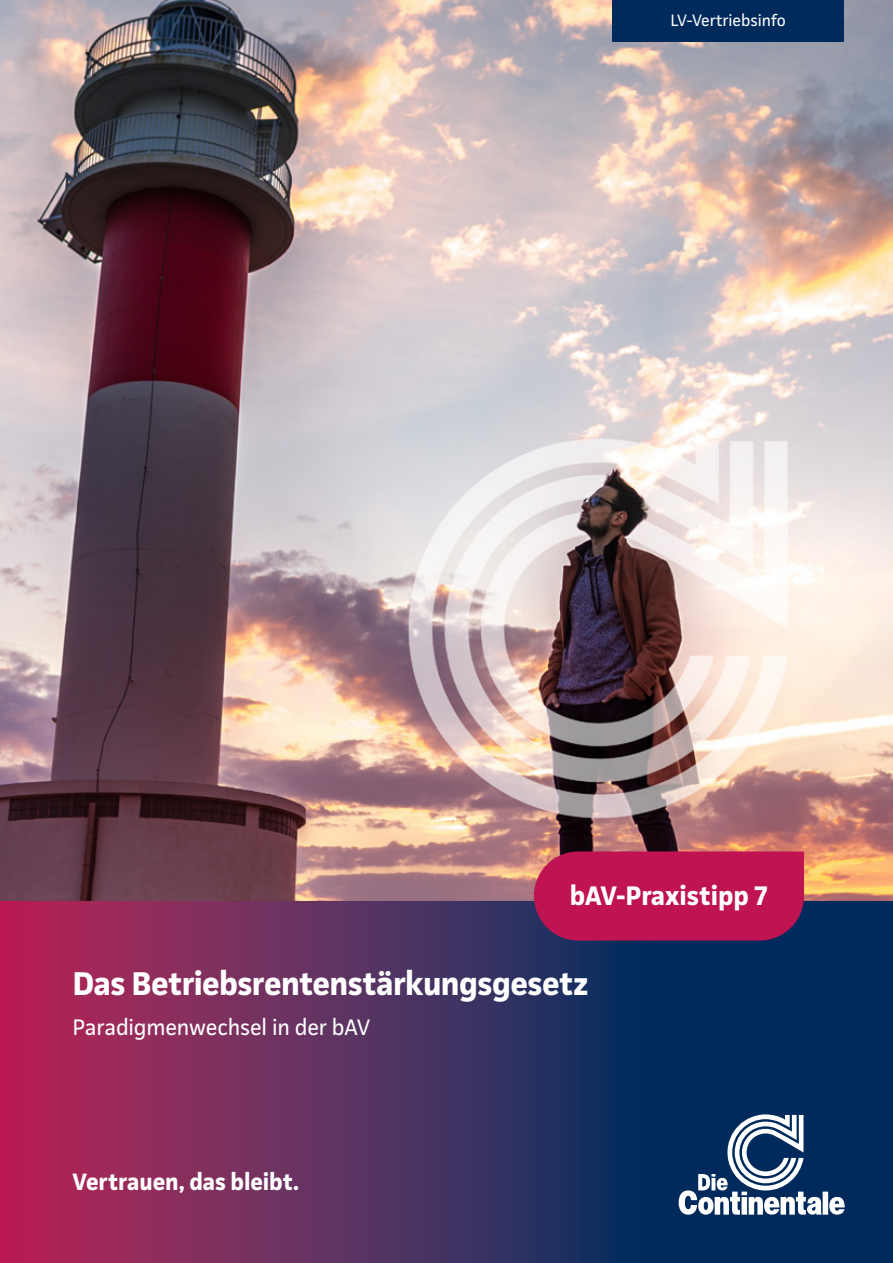
<style>
.page{position:relative;width:893px;height:1263px;background:#fff}
.page>*{position:absolute;margin:0;border:0;box-sizing:border-box;transform-origin:0 0}
.t1{font:700 33px "Continentale Pro";letter-spacing:-.015em;color:#fff}
.t2{font:700 27px "Continentale Pro";color:#fff}
.t3{font:700 23.7px "Continentale Pro";color:#fff}
.t4{font:22.5px "Continentale Pro";letter-spacing:-.005em;color:#fff}
.t5{font:16.5px "Continentale Pro";color:#fff}
</style>
<div class="page">
<div style="left:0;top:900px;width:654px;height:363px;background:linear-gradient(to right,#bd2859,#043463)"></div>
<div style="left:654px;top:900px;width:239px;height:363px;background:#002a5b"></div>
<svg style="left:679px;top:1114px;width:166px;height:100px"></svg>
<img style="left:0;top:0;width:893px;height:900px">
<div style="left:612px;top:0;width:232px;height:41px;background:#002a5b"></div>
<svg style="left:534px;top:851px;width:270px;height:89px;background:#b91753"></svg>
<p class="t5" style="left:670px;top:11px;width:117px">LV-Vertriebsinfo</p>
<p class="t2" style="left:570px;top:879px;width:200px">bAV-Praxistipp 7</p>
<p class="t1" style="left:73px;top:963px;width:517px">Das Betriebsrentenstärkungsgesetz</p>
<p class="t4" style="left:73px;top:1014px;width:299px">Paradigmenwechsel in der bAV</p>
<p class="t3" style="left:73px;top:1168px;width:228px">Vertrauen, das bleibt.</p>
</div>
